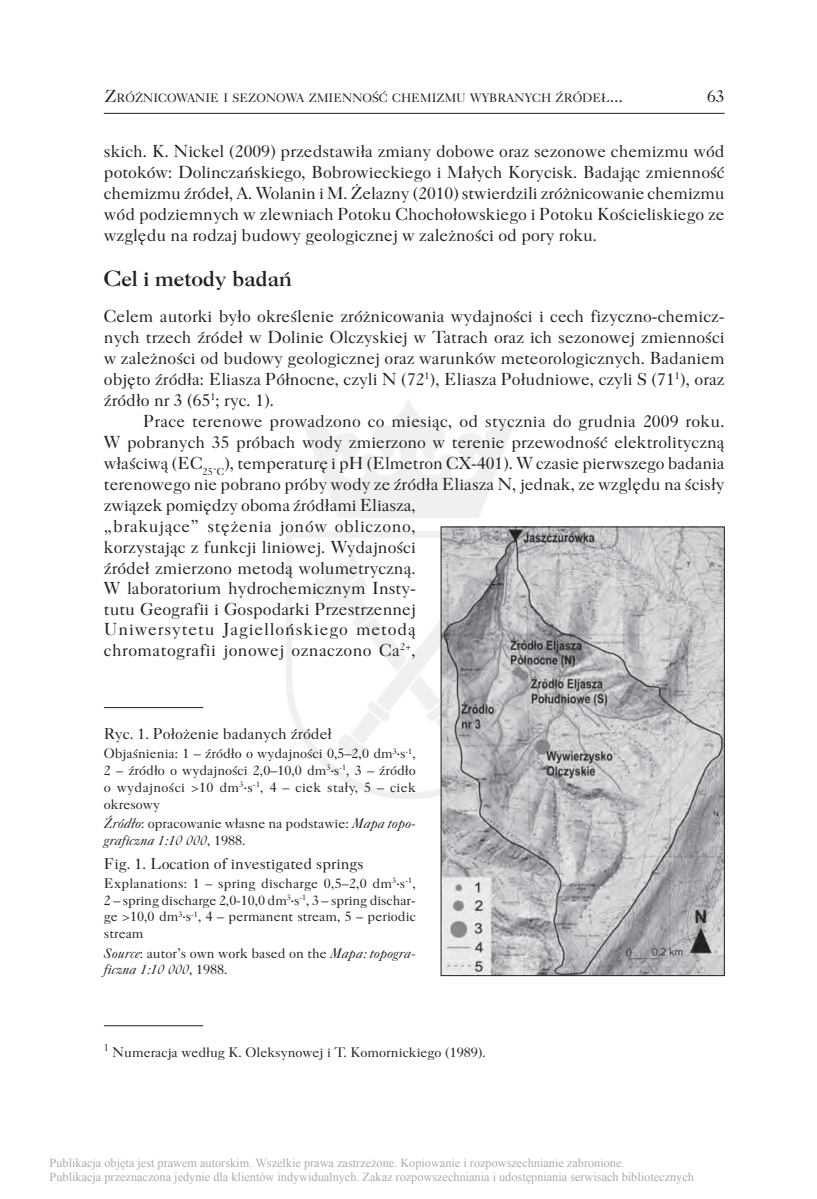
<style>
.page{position:relative;width:817px;height:1199px;background:#fff}
.page>*{position:absolute;margin:0;border:0;box-sizing:border-box;transform-origin:0 0}
.t1{font:700 21px "Casablanca";color:#231f20}
.t2{font:17.5px/20.8px "Casablanca";color:#231f20;text-align:justify}
.t3{font:15.75px "Casablanca";color:#231f20}
.t4{font:14px/16.8px "Casablanca";color:#231f20;text-align:justify}
.t5{font:italic 14px/16.8px "Casablanca";color:#231f20}
.t6{font:12.25px/14.7px "Times New Roman";color:#ababab}
.t7{font:12.25px "Casablanca";color:#231f20}
.s1{font-size:17.5px}
.s2{font-family:"Minion Pro"}
.s3{font-style:italic}
.s4{font-style:normal}
</style>
<div class="page">
<hr style="left:104px;top:113px;width:620px;height:1px;background:#231f20">
<hr style="left:104px;top:1025px;width:99px;height:1px;background:#231f20">
<img style="left:442px;top:528px;width:280px;height:446px">
<hr style="left:104px;top:707px;width:99px;height:1px;background:#231f20">
<p class="t7" style="left:105px;top:91px;width:519px"><span class="s1">Z</span>RÓŻNICOWANIE I SEZONOWA ZMIENNOŚĆ CHEMIZMU WYBRANYCH ŹRÓDEŁ<span class="s1">...</span></p>
<p class="t2" style="left:706px;top:85px;width:19px">63</p>
<p class="t2" style="left:104px;top:141px;width:622px">skich. K. Nickel (2009) przedstawiła zmiany dobowe oraz sezonowe chemizmu wód potoków: Dolinczańskiego, Bobrowieckiego i Małych Korycisk. Badając zmienność chemizmu źródeł, A. Wolanin i M. Żelazny (2010) stwierdzili zróżnicowanie chemizmu wód podziemnych w zlewniach Potoku Chochołowskiego i Potoku Kościeliskiego ze względu na rodzaj budowy geologicznej w zależności od pory roku.</p>
<p class="t1" style="left:104px;top:266px;width:189px">Cel i metody badań</p>
<p class="t2" style="left:104px;top:305px;width:622px">Celem autorki było określenie zróżnicowania wydajności i cech fizyczno-chemicz&shy;nych trzech źródeł w Dolinie Olczyskiej w Tatrach oraz ich sezonowej zmienności w zależności od budowy geologicznej oraz warunków meteorologicznych. Badaniem objęto źródła: Eliasza Północne, czyli N (72<sup>1</sup>), Eliasza Południowe, czyli S (71<sup>1</sup>), oraz źródło nr 3 (65<sup>1</sup>; ryc. 1).</p>
<p class="t2" style="left:104px;top:411px;width:622px;text-align:left;text-indent:40px">Prace terenowe prowadzono co miesiąc, od stycznia do grudnia 2009 roku.<br>W pobranych 35 próbach wody zmierzono w terenie przewodność elektrolityczną właściwą (EC<sub>25</sub><sub>˚</sub><sub>C</sub>), temperaturę i pH (Elmetron CX-401). W czasie pierwszego badania terenowego nie pobrano próby wody ze źródła Eliasza N, jednak, ze względu na ścisły związek pomiędzy oboma źródłami Eliasza,<br>„brakujące” stężenia jonów obliczono,<br>korzystając z funkcji liniowej. Wydajności<br>źródeł zmierzono metodą wolumetryczną.<br>W laboratorium hydrochemicznym Insty-<br>tutu Geografii i Gospodarki Przestrzennej<br>Uniwersytetu Jagiellońskiego metodą<br>chromatografii jonowej oznaczono Ca<sup>2+</sup>,</p>
<p class="t3" style="left:104px;top:724px;width:229px">Ryc. 1. Położenie badanych źródeł</p>
<p class="t4" style="left:104px;top:745px;width:313px">Objaśnienia: 1 – źródło o wydajności 0,5–2,0 dm<sup>3</sup><span class="s2">·</span>s<sup>-1</sup>, 2 – źródło o wydajności 2,0–10,0 dm<sup>3</sup><span class="s2">·</span>s<sup>-1</sup>, 3 – źródło o wydajności &gt;10 dm<sup>3</sup><span class="s2">·</span>s<sup>-1</sup>, 4 – ciek stały, 5 – ciek okresowy</p>
<p class="t4" style="left:104px;top:814px;width:313px"><span class="s3">Źródło</span>: opracowanie własne na podstawie: <span class="s3">Mapa topo&shy;graficzna 1:10 000</span>, 1988.</p>
<p class="t3" style="left:104px;top:854px;width:261px">Fig. 1. Location of investigated springs</p>
<p class="t4" style="left:104px;top:874px;width:313px">Explanations: 1 – spring discharge 0,5–2,0 dm<sup>3</sup><span class="s2">·</span>s<sup>-1</sup>, 2 – spring discharge 2,0-10,0 dm<sup>3</sup><span class="s2">·</span>s<sup>-1</sup>, 3 – spring dischar&shy;ge &gt;10,0 dm<sup>3</sup><span class="s2">·</span>s<sup>-1</sup>, 4 – permanent stream, 5 – periodic stream</p>
<p class="t5" style="left:104px;top:944px;width:313px">Source<span class="s4">: autor’s own work based on the</span> Mapa: topogra&shy;ficzna 1:10 000<span class="s4">, 1988.</span></p>
<p class="t4" style="left:104px;top:1043px;width:383px"><sup>1</sup> Numeracja według K. Oleksynowej i T. Komornickiego (1989).</p>
<p class="t6" style="left:50px;top:1154px;width:645px">Publikacja objęta jest prawem autorskim. Wszelkie prawa zastrzeżone. Kopiowanie i rozpowszechnianie zabronione.<br>Publikacja przeznaczona jedynie dla klientów indywidualnych. Zakaz rozpowszechniania i udostępniania serwisach bibliotecznych</p>
</div>
